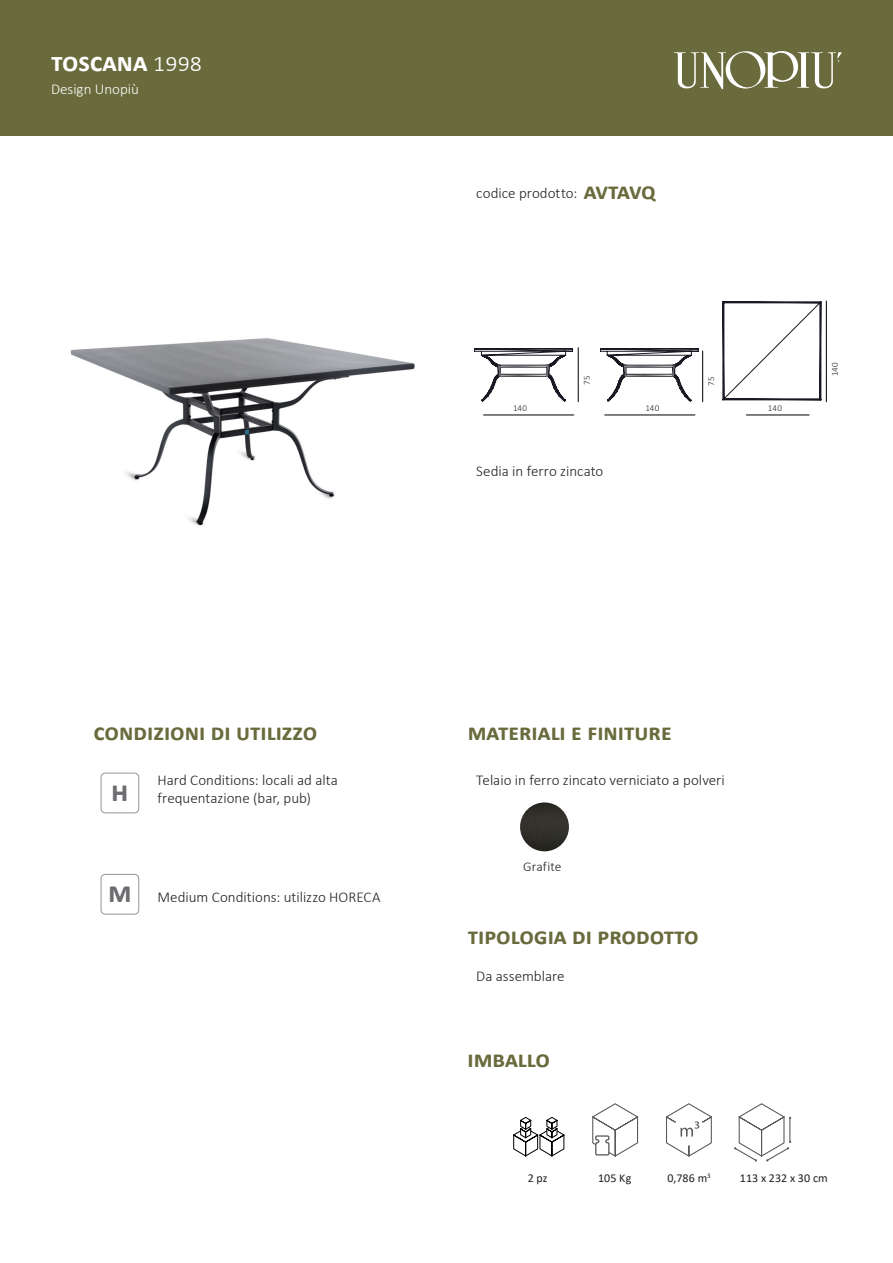
<style>
.page{position:relative;width:893px;height:1263px;background:#fff}
.page>*{position:absolute;margin:0;border:0;box-sizing:border-box;transform-origin:0 0}
.Simboli{font:700 30px "Calibri";color:#6c6d70}
.t1{font:700 27px "Calibri";color:#fff}
.Titoli{font:700 24px "Calibri";color:#696b3d}
.Descrizioni{font:300 15px "Calibri";color:#231f20}
.Descrizioni_simboli{font:300 15px/18px "Calibri";color:#231f20}
.t2{font:300 15px "Calibri";color:#fff}
.Descrizioni_simboli-2{font:300 13.5px "Calibri";letter-spacing:.005em;color:#231f20}
.Descrizioni_simboli-3{font:12px "Calibri";letter-spacing:.015em;color:#231f20}
.Descrizioni-2{font:300 9px "Calibri";letter-spacing:.015em;color:#231f20}
.s1{font-weight:300}
</style>
<div class="page">
<div style="left:0;top:0;width:893px;height:135px;background:#696b3d"></div>
<svg style="left:674px;top:51px;width:168px;height:38px"></svg>
<svg style="left:592px;top:1103px;width:47px;height:54px"></svg>
<svg style="left:666px;top:1103px;width:46px;height:54px"></svg>
<svg style="left:734px;top:1103px;width:57px;height:59px"></svg>
<svg style="left:513px;top:1117px;width:52px;height:40px"></svg>
<div style="left:101px;top:773px;width:38px;height:40px;border:1px solid #939598;border-radius:4px"></div>
<div style="left:101px;top:874px;width:38px;height:40px;border:1px solid #939598;border-radius:4px"></div>
<img style="left:70px;top:338px;width:345px;height:188px">
<svg style="left:474px;top:348px;width:100px;height:54px"></svg>
<svg style="left:600px;top:348px;width:99px;height:54px"></svg>
<svg style="left:723px;top:301px;width:99px;height:99px"></svg>
<hr style="left:484px;top:415px;width:90px;height:1px;background:#000">
<hr style="left:605px;top:415px;width:90px;height:1px;background:#000">
<hr style="left:746px;top:415px;width:63px;height:1px;background:#000">
<hr style="left:578px;top:348px;width:1px;height:54px;background:#000">
<hr style="left:702px;top:351px;width:1px;height:51px;background:#000">
<hr style="left:826px;top:301px;width:1px;height:101px;background:#000">
<img style="left:520px;top:802px;width:49px;height:49px;border-radius:24px">
<p class="t1" style="left:51px;top:43px;width:153px">TOSCANA <span class="s1">1998</span></p>
<p class="t2" style="left:51px;top:79px;width:89px">Design Unopiù</p>
<p class="Descrizioni" style="left:476px;top:183px;width:103px">codice prodotto:</p>
<p class="Titoli" style="left:584px;top:174px;width:74px">AvTAVQ</p>
<p class="Descrizioni-2" style="left:581px;top:385px;width:11px;rotate:-90deg">75</p>
<p class="Descrizioni-2" style="left:706px;top:386px;width:11px;rotate:-90deg">75</p>
<p class="Descrizioni-2" style="left:513px;top:403px;width:15px">140</p>
<p class="Descrizioni-2" style="left:645px;top:403px;width:15px">140</p>
<p class="Descrizioni-2" style="left:768px;top:403px;width:15px">140</p>
<p class="Descrizioni" style="left:476px;top:461px;width:129px">Sedia in ferro zincato</p>
<p class="Descrizioni-2" style="left:829px;top:376px;width:15px;rotate:-90deg">140</p>
<p class="Titoli" style="left:94px;top:715px;width:225px">CONDIZIONI DI UTILIZZO</p>
<p class="Simboli" style="left:111px;top:770px;width:19px">H</p>
<p class="Descrizioni_simboli" style="left:158px;top:771px;width:182px">Hard Conditions: locali ad alta frequentazione (bar, pub)</p>
<p class="Simboli" style="left:108px;top:871px;width:25px">M</p>
<p class="Descrizioni_simboli" style="left:158px;top:888px;width:224px">Medium Conditions: utilizzo HORECA</p>
<p class="Titoli" style="left:468px;top:715px;width:205px">MATERIALI E FINITURE</p>
<p class="Descrizioni" style="left:476px;top:770px;width:250px">Telaio in ferro zincato verniciato a polveri</p>
<p class="Descrizioni_simboli-2" style="left:523px;top:858px;width:40px">Grafite</p>
<p class="Titoli" style="left:468px;top:919px;width:232px">TIPOLOGIA DI PRODOTTO</p>
<p class="Descrizioni" style="left:476px;top:966px;width:90px">Da assemblare</p>
<p class="Titoli" style="left:468px;top:1042px;width:84px">IMBALLO</p>
<p class="Descrizioni_simboli-3" style="left:528px;top:1170px;width:21px">2 pz</p>
<p class="Descrizioni_simboli-3" style="left:598px;top:1170px;width:35px">105 Kg</p>
<p class="Descrizioni_simboli-3" style="left:667px;top:1170px;width:45px">0,786 m<sup>3</sup></p>
<p class="Descrizioni_simboli-3" style="left:740px;top:1170px;width:89px">113 x 232 x 30 cm</p>
</div>
